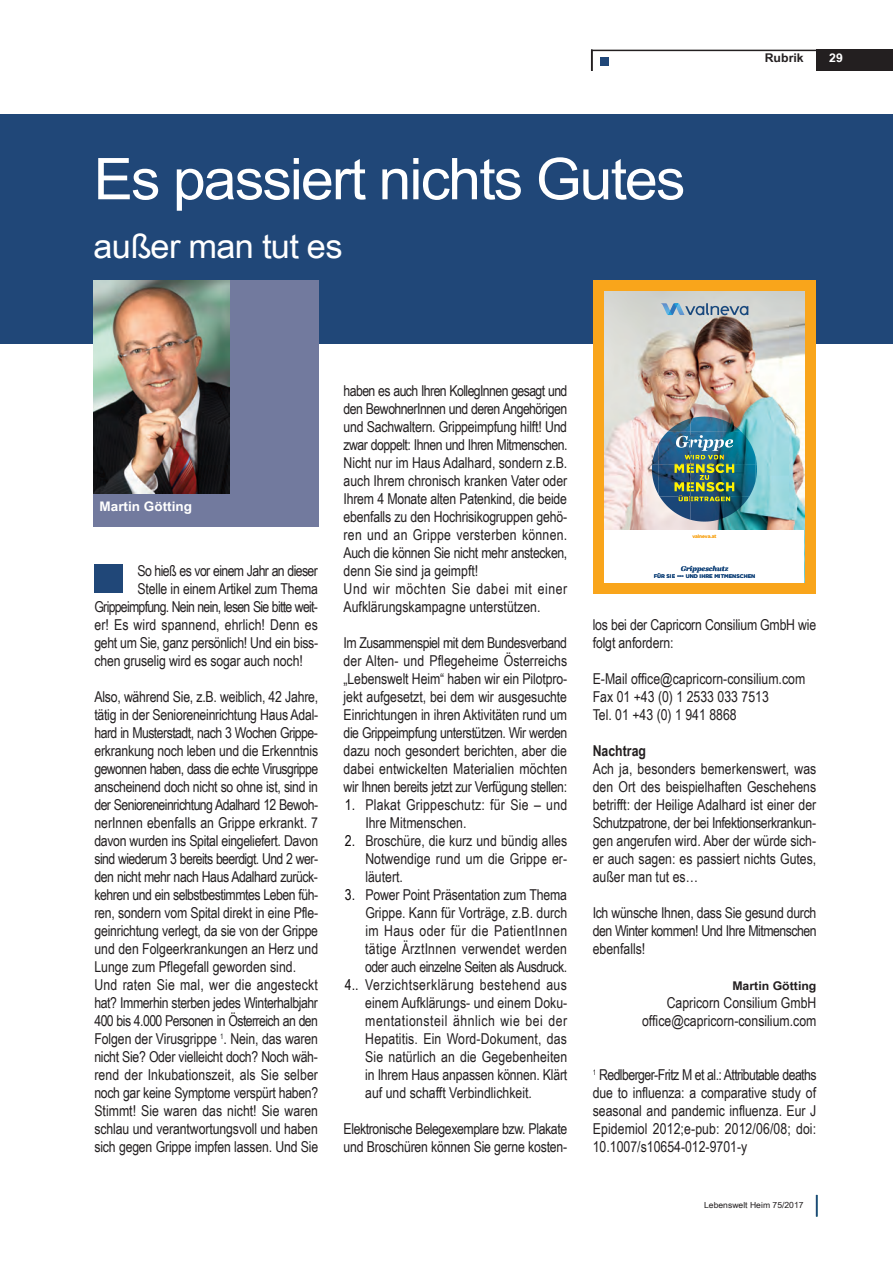
<style>
.page{position:relative;width:893px;height:1263px;background:#fff}
.page>*{position:absolute;margin:0;border:0;box-sizing:border-box;transform-origin:0 0}
.t1{font:57.6px "Arial Narrow";letter-spacing:-.025em;color:#fff;scale:1.25 1}
.t2{font:33.6px "Arial Narrow";letter-spacing:-.02em;color:#fff;scale:1.25 1}
.t3{font:15px/18px "Arial Narrow";letter-spacing:-.01em;color:#231f20}
.t4{font:15px "Arial Narrow";letter-spacing:-.035em;color:#231f20}
.t5{font:15px "Arial Narrow";letter-spacing:.03em;color:#231f20}
.t6{font:15px "Arial Narrow";letter-spacing:.015em;color:#231f20}
.t7{font:15px "Arial Narrow";letter-spacing:-.05em;color:#231f20}
.t8{font:15px "Arial Narrow";letter-spacing:-.03em;color:#231f20}
.t9{font:15px "Arial Narrow";letter-spacing:.01em;color:#231f20}
.t10{font:15px "Arial Narrow";letter-spacing:-.04em;color:#231f20}
.t11{font:15px "Arial Narrow";letter-spacing:.025em;color:#231f20}
.t12{font:700 15px "Arial Narrow";color:#231f20}
.t13{font:15px "Arial Narrow";color:#0d090a}
.t14{font:700 13.2px "Arial Narrow";color:#fff;scale:1.25 1}
.t15{font:700 12px "Arial Narrow";color:#231f20;scale:1.25 1}
.t16{font:700 12px "Arial Narrow";color:#fff;scale:1.25 1}
.t17{font:8.4px "Arial Narrow";color:#231f20;scale:1.25 1}
.t18{font:6.9px "Georgia Bold Italic+MJSNPU";color:#18487d}
.t19{font:5.25px "Gotham Bold+BSYLMT";color:#18487d}
.t20{font:4.8px "Gotham Medium+RTIZUC";letter-spacing:-.005em;color:#f9a51b}
.s1{color:#0d090a}
</style>
<div class="page">
<div style="left:0;top:115px;width:893px;height:229px;background:#204778"></div>
<div style="left:94px;top:564px;width:28px;height:29px;background:#204778"></div>
<div style="left:94px;top:281px;width:225px;height:246px;background:#727a9e"></div>
<img style="left:94px;top:281px;width:136px;height:212px">
<hr style="left:591px;top:50px;width:256px;height:1px;background:#231f20">
<div style="left:816px;top:50px;width:77px;height:21px;background:#231f20"></div>
<svg style="left:591px;top:51px;width:1px;height:20px"></svg>
<div style="left:600px;top:57px;width:9px;height:8px;background:#204778"></div>
<svg style="left:816px;top:1195px;width:1px;height:21px"></svg>
<div style="left:593px;top:281px;width:222px;height:313px;background:#f9a51b"></div>
<img style="left:605px;top:292px;width:199px;height:238px">
<svg style="left:660px;top:303px;width:88px;height:12px"></svg>
<div style="left:605px;top:530px;width:199px;height:53px;background:#fff"></div>
<img style="left:668px;top:427px;width:23px;height:5px">
<img style="left:691px;top:417px;width:32px;height:105px">
<img style="left:723px;top:427px;width:18px;height:5px">
<img style="left:652px;top:446px;width:6px;height:18px">
<img style="left:676px;top:435px;width:57px;height:16px">
<img style="left:658px;top:437px;width:33px;height:60px">
<img style="left:691px;top:447px;width:30px;height:4px">
<img style="left:723px;top:444px;width:32px;height:20px">
<img style="left:653px;top:480px;width:5px;height:14px">
<img style="left:734px;top:489px;width:19px;height:8px">
<svg style="left:755px;top:457px;width:2px;height:24px"></svg>
<svg style="left:678px;top:515px;width:13px;height:5px"></svg>
<svg style="left:674px;top:455px;width:60px;height:46px;background:#628253"></svg>
<svg style="left:723px;top:513px;width:10px;height:5px"></svg>
<h1 class="t1" style="left:94px;top:145px;width:475px">Es passiert nichts Gutes</h1>
<h2 class="t2" style="left:94px;top:226px;width:201px">außer man tut es</h2>
<p class="t15" style="left:765px;top:51px;width:33px">Rubrik</p>
<p class="t16" style="left:829px;top:51px;width:12px">29</p>
<p class="t14" style="left:100px;top:499px;width:75px">Martin Götting</p>
<p class="t10" style="left:137px;top:562px;width:182px">So hieß es vor einem Jahr an dieser</p>
<p class="t3" style="left:137px;top:580px;width:182px">Stelle in einem Artikel zum Thema</p>
<p class="t7" style="left:94px;top:598px;width:225px">Grippeimpfung. Nein nein, lesen Sie bitte weit-</p>
<p class="t3" style="left:94px;top:616px;width:225px">er! Es wird spannend, ehrlich! Denn es</p>
<p class="t3" style="left:94px;top:634px;width:225px">geht um Sie, ganz persönlich! Und ein biss-</p>
<p class="t3" style="left:94px;top:652px;width:210px">chen gruselig wird es sogar auch noch!</p>
<p class="t3" style="left:94px;top:688px;width:225px">Also, während Sie, z.B. weiblich, 42 Jahre, tätig in der Senioreneinrichtung Haus Adal - hard in Musterstadt, nach 3 Wochen Grippe - erkrankung noch leben und die Erkenntnis gewonnen haben, dass die echte Virusgrippe anscheinend doch nicht so ohne ist, sind in der Senioreneinrichtung Adalhard 12 Bewoh - nerInnen ebenfalls an Grippe erkrankt. 7 davon wurden ins Spital eingeliefert. Davon sind wiederum 3 bereits beerdigt. Und 2 wer&shy;den nicht mehr nach Haus Adalhard zurück&shy;kehren und ein selbstbestimmtes Leben füh - ren, sondern vom Spital direkt in eine Pfle - geinrichtung verlegt, da sie von der Grippe und den Folgeerkrankungen an Herz und Lunge zum Pflegefall geworden sind.<br>Und raten Sie mal, wer die angesteckt hat? Immerhin sterben jedes Winterhalbjahr 400 bis 4.000 Personen in Österreich an den Folgen der Virusgrippe <sup>1</sup>. Nein, das waren nicht Sie? Oder vielleicht doch? Noch wäh - rend der Inkubationszeit, als Sie selber noch gar keine Symptome verspürt haben?<br>Stimmt! Sie waren das nicht! Sie waren schlau und verantwortungsvoll und haben sich gegen Grippe impfen lassen. Und Sie</p>
<p class="t3" style="left:344px;top:382px;width:225px">haben es auch Ihren KollegInnen gesagt und den BewohnerInnen und deren Angehörigen und Sachwaltern. Grippeimpfung hilft! Und zwar doppelt: Ihnen und Ihren Mitmenschen.<br>Nicht nur im Haus Adalhard, sondern z.B. auch Ihrem chronisch kranken Vater oder Ihrem 4 Monate alten Patenkind, die beide ebenfalls zu den Hochrisikogruppen gehö - ren und an Grippe versterben können.<br>Auch die können Sie nicht mehr anstecken, denn Sie sind ja geimpft!<br>Und wir möchten Sie dabei mit einer Aufklärungs kampagne unterstützen.</p>
<p class="t4" style="left:344px;top:634px;width:225px">Im Zusammenspiel mit dem Bundesverband</p>
<p class="t3" style="left:344px;top:652px;width:225px">der Alten- und Pflegeheime Österreichs</p>
<p class="t3" style="left:344px;top:670px;width:225px">„Lebenswelt Heim“ haben wir ein Pilotpro -</p>
<p class="t3" style="left:344px;top:688px;width:225px">jekt aufgesetzt, bei dem wir ausgesuchte</p>
<p class="t3" style="left:344px;top:706px;width:225px">Einrichtungen in ihren Aktivitäten rund um</p>
<p class="t8" style="left:344px;top:724px;width:225px">die Grippeimpfung unterstützen. Wir werden</p>
<p class="t3" style="left:344px;top:742px;width:225px">dazu noch gesondert berichten, aber die</p>
<p class="t3" style="left:344px;top:760px;width:225px">dabei entwickelten Materialien möchten</p>
<p class="t3" style="left:344px;top:778px;width:225px">wir Ihnen bereits jetzt zur Verfügung stellen:</p>
<p class="t6" style="left:365px;top:796px;width:203px">Plakat Grippeschutz: für Sie – und</p>
<p class="t3" style="left:365px;top:814px;width:103px">Ihre Mitmenschen.</p>
<p class="t3" style="left:365px;top:832px;width:203px">Broschüre, die kurz und bündig alles</p>
<p class="t3" style="left:365px;top:850px;width:203px">Notwendige rund um die Grippe er -</p>
<p class="t3" style="left:365px;top:868px;width:39px">läutert.</p>
<p class="t3" style="left:365px;top:886px;width:203px">Power Point Präsentation zum Thema</p>
<p class="t3" style="left:365px;top:904px;width:203px">Grippe. Kann für Vorträge, z.B. durch</p>
<p class="t11" style="left:365px;top:922px;width:203px">im Haus oder für die PatientInnen</p>
<p class="t6" style="left:365px;top:940px;width:203px">tätige ÄrztInnen verwendet werden</p>
<p class="t4" style="left:365px;top:958px;width:203px">oder auch einzelne Seiten als Ausdruck.</p>
<p class="t5" style="left:345px;top:976px;width:224px"><span class="s1">4..</span> Verzichtserklärung bestehend aus</p>
<p class="t3" style="left:365px;top:994px;width:203px">einem Aufklärungs- und einem Do ku -</p>
<p class="t5" style="left:365px;top:1012px;width:203px">men tationsteil ähnlich wie bei der</p>
<p class="t9" style="left:365px;top:1030px;width:203px">Hepatitis. Ein Word-Dokument, das</p>
<p class="t3" style="left:365px;top:1048px;width:204px">Sie natürlich an die Gegebenheiten</p>
<p class="t3" style="left:365px;top:1066px;width:204px">in Ihrem Haus anpassen können. Klärt</p>
<p class="t3" style="left:365px;top:1084px;width:168px">auf und schafft Verbindlichkeit.</p>
<p class="t3" style="left:344px;top:1120px;width:225px">Elektronische Belegexemplare bzw. Plakate und Broschüren können Sie gerne kosten-</p>
<p class="t13" style="left:345px;top:796px;width:12px">1.</p>
<p class="t13" style="left:345px;top:832px;width:12px">2.</p>
<p class="t13" style="left:345px;top:886px;width:12px">3.</p>
<p class="t20" style="left:692px;top:534px;width:26px">valneva.at</p>
<p class="t18" style="left:681px;top:564px;width:49px">Grippeschutz</p>
<p class="t19" style="left:654px;top:574px;width:23px">FÜR SIE</p>
<p class="t19" style="left:686px;top:574px;width:71px">UND IHRE MITMENSCHEN</p>
<p class="t3" style="left:593px;top:616px;width:225px">los bei der Capricorn Consilium GmbH wie folgt an fordern:</p>
<p class="t3" style="left:593px;top:670px;width:214px">E-Mail office@capricorn-consilium.com<br>Fax 01 +43 (0) 1 2533 033 7513<br>Tel. 01 +43 (0) 1 941 8868</p>
<p class="t12" style="left:593px;top:742px;width:55px">Nachtrag</p>
<p class="t3" style="left:593px;top:760px;width:225px;text-align:justify">Ach ja, besonders bemerkenswert, was den Ort des beispielhaften Geschehens betrifft: der Heilige Adalhard ist einer der Schutzpatrone, der bei Infektions erkran kun - gen angerufen wird. Aber der würde sich&shy;er auch sagen: es passiert nichts Gutes, außer man tut es…</p>
<p class="t3" style="left:593px;top:904px;width:225px;text-align:justify">Ich wünsche Ihnen, dass Sie gesund durch den Winter kommen! Und Ihre Mitmenschen ebenfalls!</p>
<p class="t15" style="left:732px;top:979px;width:69px">Martin Götting</p>
<p class="t3" style="left:642px;top:994px;width:176px;text-align:right">Capricorn Consilium GmbH office@capricorn-consilium.com</p>
<p class="t3" style="left:593px;top:1066px;width:225px;text-align:justify"><sup>1</sup> Redlberger-Fritz M et al.: Attributable deaths due to influenza: a comparative study of seasonal and pandemic influenza. Eur J Epidemiol 2012;e-pub: 2012/06/08; doi:<br>10.1007/s10654-012-9701-y</p>
<p class="t17" style="left:704px;top:1200px;width:81px">Lebenswelt Heim 75/2017</p>
</div>
